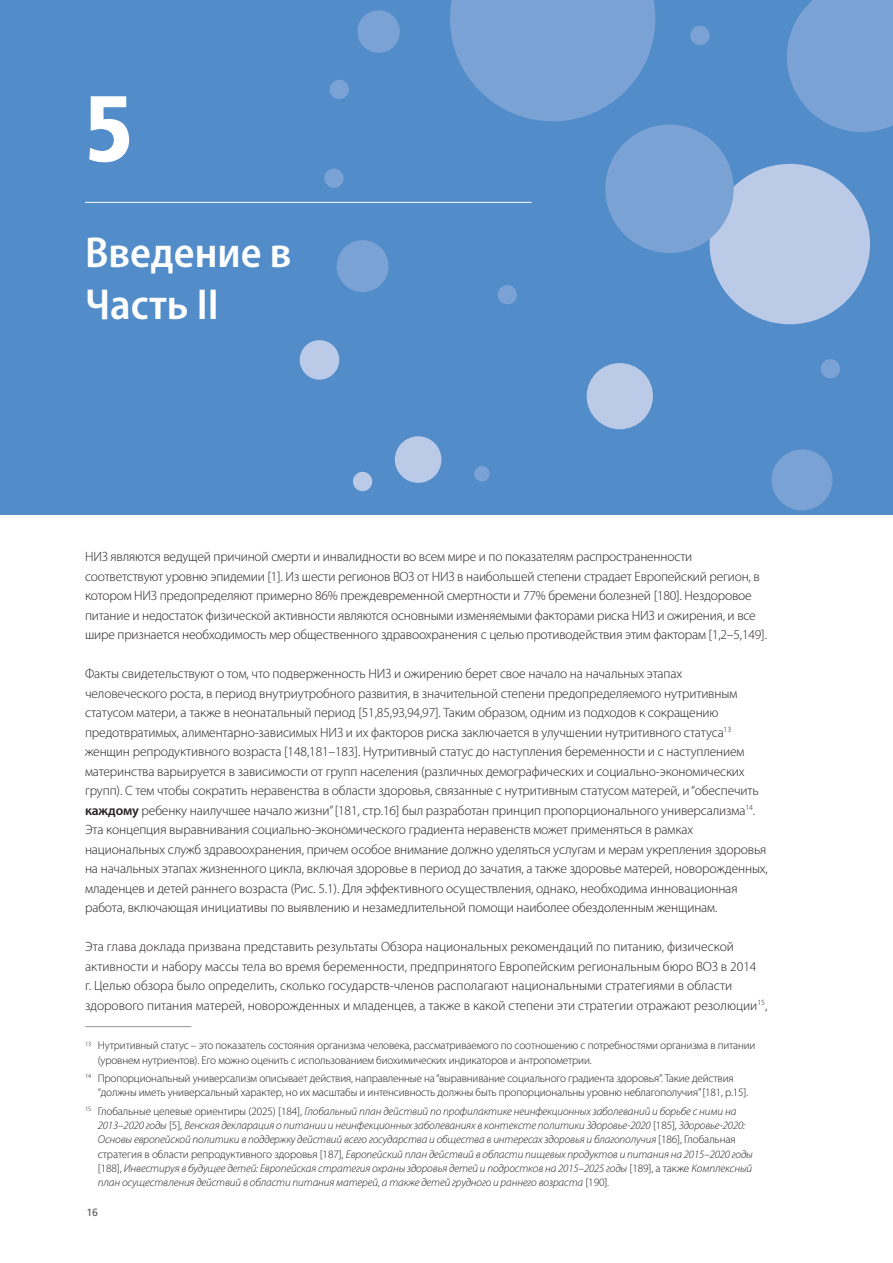
<style>
.page{position:relative;width:893px;height:1263px;background:#fff}
.page>*{position:absolute;margin:0;border:0;box-sizing:border-box;transform-origin:0 0}
.t1{font:900 condensed 93px "Frutiger LT Std";color:#fff}
.t2{font:600 semi-condensed 43.5px/52.2px "Myriad Pro";color:#fff}
.t3{font:300 13.5px/19.5px "Myriad Pro";letter-spacing:-.01em;color:#231f20}
.t4{font:italic 300 11.25px/14.2px "Myriad Pro";letter-spacing:-.01em;color:#231f20}
.t5{font:300 11.25px/14.2px "Myriad Pro";letter-spacing:-.015em;color:#231f20}
.t6{font:10.5px "Frutiger LT Std";color:#57585a}
.s1{font-weight:600}
.s2{font-style:normal}
</style>
<div class="page">
<div style="left:0;top:0;width:893px;height:514px;background:#528cc9"></div>
<div style="left:772px;top:449px;width:60px;height:61px;background:#7ba2d4;border-radius:50%"></div>
<div style="left:395px;top:436px;width:46px;height:47px;background:#bbcae7;border-radius:50%"></div>
<div style="left:587px;top:363px;width:66px;height:66px;background:#bbcae7;border-radius:50%"></div>
<div style="left:337px;top:240px;width:52px;height:52px;background:#7ba2d4;border-radius:50%"></div>
<div style="left:357px;top:10px;width:43px;height:43px;background:#7ba2d4;border-radius:50%"></div>
<div style="left:300px;top:340px;width:39px;height:40px;background:#bbcae7;border-radius:50%"></div>
<div style="left:324px;top:169px;width:20px;height:19px;background:#7ba2d4;border-radius:50%"></div>
<div style="left:353px;top:472px;width:19px;height:19px;background:#bbcae7;border-radius:50%"></div>
<div style="left:690px;top:26px;width:20px;height:19px;background:#7ba2d4;border-radius:50%"></div>
<div style="left:821px;top:359px;width:19px;height:19px;background:#7ba2d4;border-radius:50%"></div>
<div style="left:474px;top:466px;width:16px;height:15px;background:#7ba2d4;border-radius:50%"></div>
<div style="left:498px;top:285px;width:19px;height:19px;background:#7ba2d4;border-radius:50%"></div>
<div style="left:330px;top:80px;width:19px;height:19px;background:#7ba2d4;border-radius:50%"></div>
<svg style="left:450px;top:0;width:205px;height:121px"></svg>
<div style="left:710px;top:164px;width:160px;height:160px;background:#bbcae7;border-radius:50%"></div>
<svg style="left:787px;top:0;width:106px;height:132px;background:#759fd2"></svg>
<div style="left:605px;top:125px;width:129px;height:128px;background:#7ba2d4;border-radius:50%"></div>
<hr style="left:85px;top:202px;width:446px;height:1px;background:#fff">
<hr style="left:85px;top:1026px;width:106px;height:1px;background:#939598">
<h1 class="t1" style="left:85px;top:73px;width:50px">5</h1>
<h2 class="t2" style="left:85px;top:227px;width:208px">Введение в<br>Часть II</h2>
<p class="t3" style="left:85px;top:547px;width:683px">НИЗ являются ведущей причиной смерти и инвалидности во всем мире и по показателям распространенности соответствуют уровню эпидемии [1]. Из шести регионов ВОЗ от НИЗ в наибольшей степени страдает Европейский регион, в котором НИЗ предопределяют примерно 86% преждевременной смертности и 77% бремени болезней [180]. Нездоровое питание и недостаток физической активности являются основными изменяемыми факторами риска НИЗ и ожирения, и все шире признается необходимость мер общественного здравоохранения с целью противодействия этим факторам [1,2–5,149].</p>
<p class="t3" style="left:85px;top:664px;width:684px">Факты свидетельствуют о том, что подверженность НИЗ и ожирению берет свое начало на начальных этапах<br>человеческого роста, в период внутриутробного развития, в значительной степени предопределяемого нутритивным статусом матери, а также в неонатальный период [51,85,93,94,97]. Таким образом, одним из подходов к сокращению предотвратимых, алиментарно-зависимых НИЗ и их факторов риска заключается в улучшении нутритивного статуса<sup>13 </sup>женщин репродуктивного возраста [148,181–183]. Нутритивный статус до наступления беременности и с наступлением материнства варьируется в зависимости от групп населения (различных демографических и социально-экономических групп). С тем чтобы сократить неравенства в области здоровья, связанные с нутритивным статусом матерей, и “обеспечить <span class="s1">каждому</span> ребенку наилучшее начало жизни” [181, стр.16] был разработан принцип пропорционального универсализма<sup>14</sup>.<br>Эта концепция выравнивания социально-экономического градиента неравенств может применяться в рамках национальных служб здравоохранения, причем особое внимание должно уделяться услугам и мерам укрепления здоровья на начальных этапах жизненного цикла, включая здоровье в период до зачатия, а также здоровье матерей, новорожденных, младенцев и детей раннего возраста (Рис. 5.1). Для эффективного осуществления, однако, необходима инновационная работа, включающая инициативы по выявлению и незамедлительной помощи наиболее обездоленным женщинам.</p>
<p class="t3" style="left:85px;top:937px;width:684px">Эта глава доклада призвана представить результаты Обзора национальных рекомендаций по питанию, физической активности и набору массы тела во время беременности, предпринятого Европейским региональным бюро ВОЗ в 2014<br>г. Целью обзора было определить, сколько государств-членов располагают национальными стратегиями в области здорового питания матерей, новорожденных и младенцев, а также в какой степени эти стратегии отражают резолюции<sup>15</sup>,</p>
<p class="t5" style="left:98px;top:1039px;width:659px;text-indent:-13px"><sup>13</sup> Нутритивный статус – это показатель состояния организма человека, рассматриваемого по соотношению с потребностями организма в питании (уровнем нутриентов). Его можно оценить с использованием биохимических индикаторов и антропометрии.</p>
<p class="t5" style="left:98px;top:1071px;width:652px;text-indent:-13px"><sup>14</sup> Пропорциональный универсализм описывает действия, направленные на “выравнивание социального градиента здоровья”. Такие действия “должны иметь универсальный характер, но их масштабы и интенсивность должны быть пропорциональны уровню неблагополучия” [181, p.15].</p>
<p class="t4" style="left:98px;top:1104px;width:657px;text-indent:-13px"><sup>15</sup> <span class="s2">Глобальные целевые ориентиры (2025) [184],</span> Глобальный план действий по профилактике неинфекционных заболеваний и борьбе с ними на 2013–2020 годы <span class="s2">[5],</span> Венская декларация о питании и неинфекционных заболеваниях в контексте политики Здоровье-2020 <span class="s2">[185],</span> Здоровье-2020:<br>Основы европейской политики в поддержку действий всего государства и общества в интересах здоровья и благополучия <span class="s2">[186], Глобальная стратегия в области репродуктивного здоровья [187],</span> Европейский план действий в области пищевых продуктов и питания на 2015–2020 годы <span class="s2">[188],</span> Инвестируя в будущее детей: Европейская стратегия охраны здоровья детей и подростков на 2015–2025 годы <span class="s2">[189], а также</span> Комплексный план осуществления действий в области питания матерей, а также детей грудного и раннего возраста <span class="s2">[190].</span></p>
<p class="t6" style="left:86px;top:1206px;width:13px">16</p>
</div>
